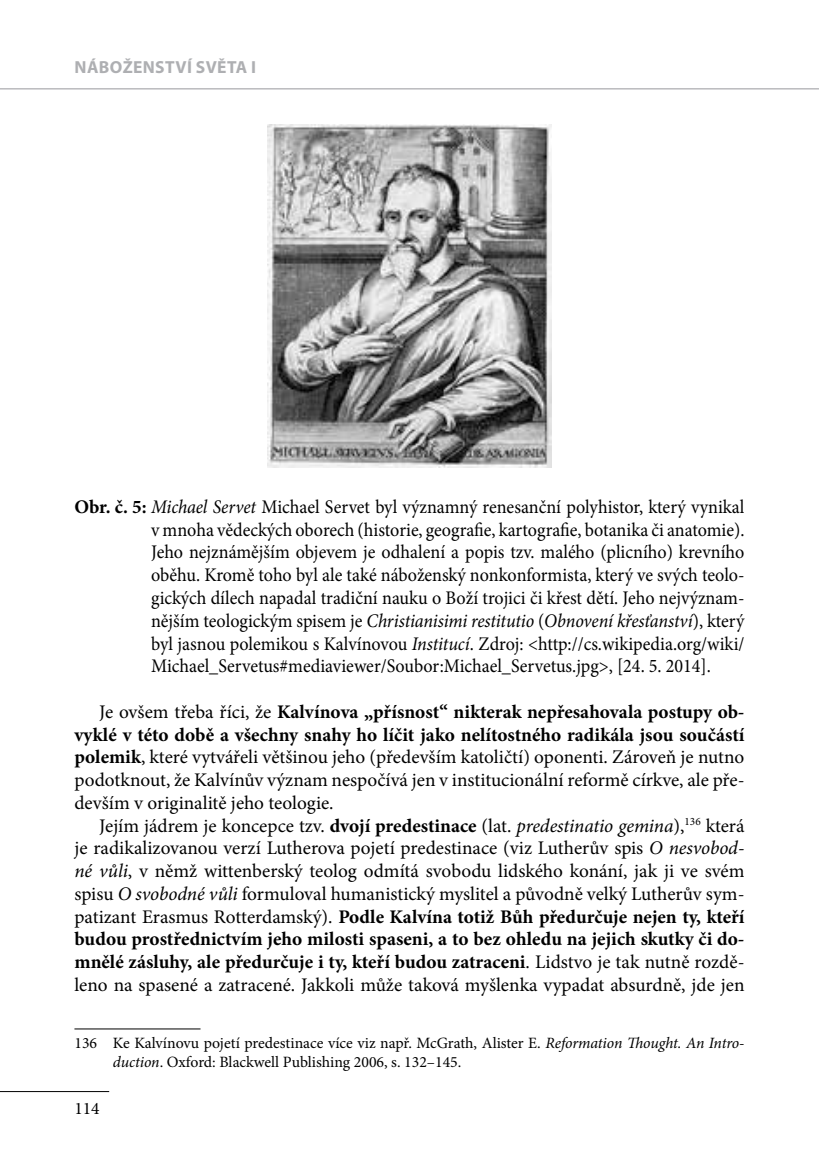
<style>
.page{position:relative;width:819px;height:1166px;background:#fff}
.page>*{position:absolute;margin:0;border:0;box-sizing:border-box;transform-origin:0 0}
.Text_1{font:19.25px/22.8px "Minion Pro";color:#000;text-align:justify}
.Text_2{font:19.25px/22.8px "Minion Pro";color:#000;text-align:justify;scale:.94 1}
.t1{font:700 17.5px "Myriad Pro";letter-spacing:.02em;color:#aeafb2}
.t2{font:17.5px "Minion Pro";color:#000}
.t3{font:15.75px/18.9px "Minion Pro";color:#000}
.s1{font-weight:700}
.s2{font-style:italic}
</style>
<div class="page">
<hr style="left:0;top:88px;width:819px;height:1px;background:#98989c">
<hr style="left:0;top:1091px;width:109px;height:1px;background:#000">
<img style="left:267px;top:124px;width:284px;height:343px">
<hr style="left:74px;top:1028px;width:126px;height:1px;background:#000">
<p class="t1" style="left:75px;top:55px;width:183px">NÁBOŽENSTVÍ SVĚTA I</p>
<p class="Text_2" style="left:151px;top:495px;width:632px;text-indent:-77px"><span class="s1">Obr. č. 5:</span> <span class="s2">Michael Servet</span> Michael Servet byl významný renesanční polyhistor, který vynikal v mnoha vědeckých oborech (historie, geografie, kartografie, botanika či anatomie).<br>Jeho nejznámějším objevem je odhalení a popis tzv. malého (plicního) krevního oběhu. Kromě toho byl ale také náboženský nonkonformista, který ve svých teolo&shy;gických dílech napadal tradiční nauku o Boží trojici či křest dětí. Jeho nejvýznam&shy;nějším teologickým spisem je <span class="s2">Christianisimi restitutio</span> (<span class="s2">Obnovení křesťanství</span>), který byl jasnou polemikou s Kalvínovou <span class="s2">Institucí</span>. Zdroj: &lt;http://cs.wikipedia.org/wiki/ Michael_Servetus#mediaviewer/Soubor:Michael_Servetus.jpg&gt;, [24. 5. 2014].</p>
<p class="Text_1" style="left:74px;top:700px;width:671px;text-indent:25px">Je ovšem třeba říci, že <span class="s1">Kalvínova „přísnost“ nikterak nepřesahovala postupy ob&shy;vyklé v této době a všechny snahy ho líčit jako nelítostného radikála jsou součástí polemik</span>, které vytvářeli většinou jeho (především katoličtí) oponenti. Zároveň je nutno podotknout, že Kalvínův význam nespočívá jen v institucionální reformě církve, ale pře&shy;devším v originalitě jeho teologie.</p>
<p class="Text_1" style="left:74px;top:814px;width:671px;text-indent:25px">Jejím jádrem je koncepce tzv. <span class="s1">dvojí predestinace</span> (lat. <span class="s2">predestinatio gemina</span>),<sup>136</sup> která je radikalizovanou verzí Lutherova pojetí predestinace (viz Lutherův spis <span class="s2">O nesvobod&shy;né vůli</span>, v němž wittenberský teolog odmítá svobodu lidského konání, jak ji ve svém spisu <span class="s2">O svobodné vůli</span> formuloval humanistický myslitel a původně velký Lutherův sym&shy;patizant Erasmus Rotterdamský). <span class="s1">Podle Kalvína totiž Bůh předurčuje nejen ty, kteří budou prostřednictvím jeho milosti spaseni, a to bez ohledu na jejich skutky či do&shy;mnělé zásluhy, ale předurčuje i ty, kteří budou zatraceni</span>. Lidstvo je tak nutně rozdě&shy;leno na spasené a zatracené. Jakkoli může taková myšlenka vypadat absurdně, jde jen</p>
<p class="t3" style="left:113px;top:1033px;width:633px;text-indent:-38px">136 Ke Kalvínovu pojetí predestinace více viz např. McGrath, Alister E. <span class="s2">Reformation Thought. An Intro&shy;duction</span>. Oxford: Blackwell Publishing 2006, s. 132–145.</p>
<p class="t2" style="left:74px;top:1097px;width:27px">114</p>
</div>
